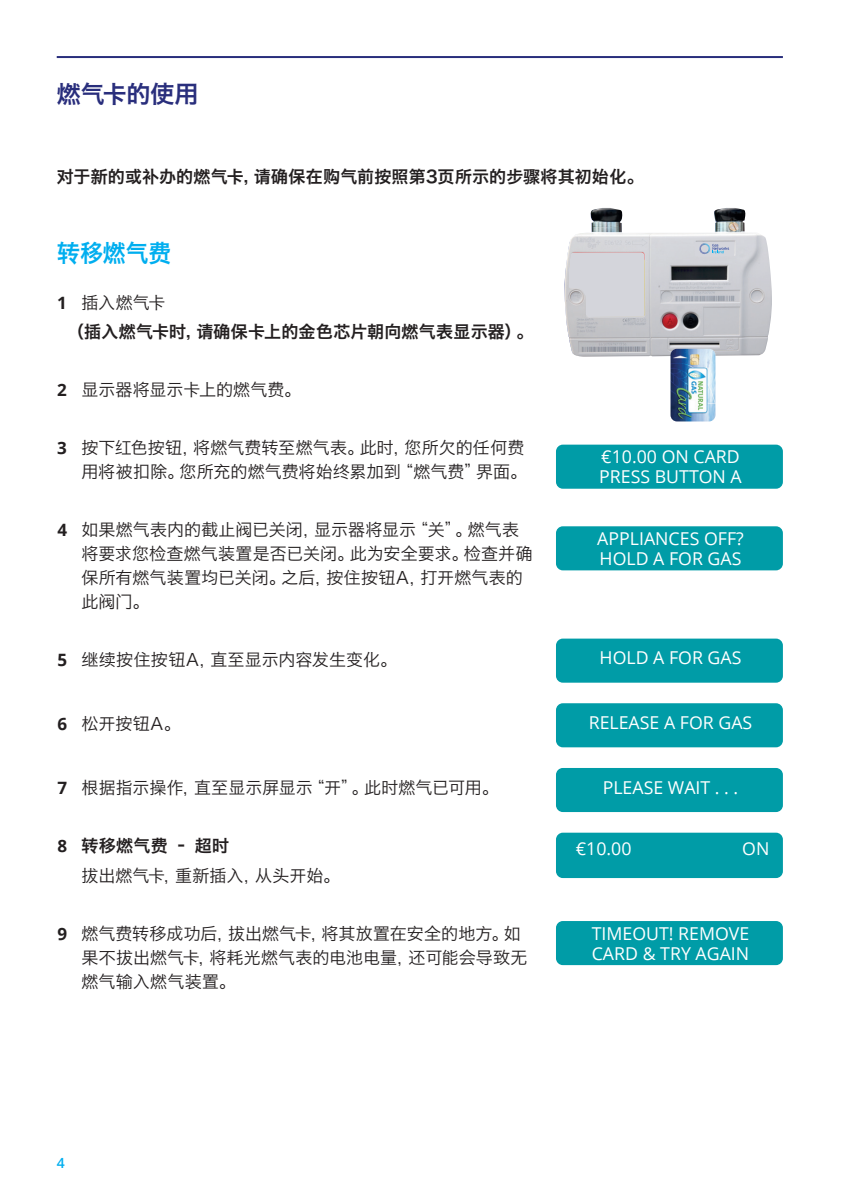
<style>
.page{position:relative;width:851px;height:1191px;background:#fff}
.page>*{position:absolute;margin:0;border:0;box-sizing:border-box;transform-origin:0 0}
.t1{font:24px "Hiragino Sans GB W6";color:#292e7c}
.t2{font:24px "Hiragino Sans GB W6";color:#00aeef;scale:.95 1}
.t3{font:17.8px/20px "Open Sans";color:#fff}
.t4{font:17px/24px "Hiragino Sans GB W3";color:#231f20}
.t5{font:17px "Hiragino Sans GB W6";letter-spacing:.01em;color:#231f20}
.t6{font:600 14px "Open Sans";color:#00aeef}
.s1{font-family:"Open Sans";font-weight:700}
</style>
<div class="page">
<hr style="left:57px;top:56px;width:725px;height:2px;background:#292e7c">
<div style="left:556px;top:444px;width:226px;height:45px;background:#009ca7;border-radius:7px"></div>
<div style="left:556px;top:526px;width:226px;height:44px;background:#009ca7;border-radius:7px"></div>
<div style="left:556px;top:921px;width:226px;height:44px;background:#009ca7;border-radius:7px"></div>
<div style="left:556px;top:638px;width:226px;height:44px;background:#009ca7;border-radius:7px"></div>
<div style="left:556px;top:703px;width:226px;height:44px;background:#009ca7;border-radius:7px"></div>
<div style="left:556px;top:768px;width:226px;height:44px;background:#009ca7;border-radius:7px"></div>
<div style="left:556px;top:832px;width:226px;height:46px;background:#009ca7;border-radius:7px"></div>
<img style="left:564px;top:208px;width:208px;height:149px">
<img style="left:670px;top:349px;width:45px;height:72px">
<div style="left:695px;top:242px;width:38px;height:13px;background:#d4d5db"></div>
<svg style="left:699px;top:243px;width:30px;height:11px"></svg>
<svg style="left:568px;top:252px;width:76px;height:65px"></svg>
<h1 class="t1" style="left:57px;top:79px;width:143px">燃气卡的使用</h1>
<p class="t5" style="left:57px;top:165px;width:588px">对于新的或补办的燃气卡，请确保在购气前按照第3页所示的步骤将其初始化。</p>
<h1 class="t2" style="left:57px;top:237px;width:122px">转移燃气费</h1>
<p class="t4" style="left:57px;top:290px;width:110px"><span class="s1">1</span> 插入燃气卡</p>
<p class="t5" style="left:67px;top:321px;width:467px">（插入燃气卡时，请确保卡上的金色芯片朝向燃气表显示器）。</p>
<p class="t4" style="left:57px;top:377px;width:245px"><span class="s1">2</span> 显示器将显示卡上的燃气费。</p>
<p class="t4" style="left:57px;top:435px;width:471px;text-align:right"><span class="s1">3</span> 按下红色按钮，将燃气费转至燃气表。此时，您所欠的任何费用将被扣除。您所充的燃气费将始终累加到“燃气费”界面。</p>
<p class="t4" style="left:81px;top:517px;width:453px;text-indent:-24px"><span class="s1">4</span> 如果燃气表内的截止阀已关闭，显示器将显示“关”。燃气表将要求您检查燃气装置是否已关闭。此为安全要求。检查并确保所有燃气装置均已关闭。之后，按住按钮A，打开燃气表的此阀门。</p>
<p class="t4" style="left:57px;top:647px;width:341px"><span class="s1">5</span> 继续按住按钮A，直至显示内容发生变化。</p>
<p class="t4" style="left:57px;top:711px;width:125px"><span class="s1">6</span> 松开按钮A。</p>
<p class="t4" style="left:57px;top:775px;width:443px"><span class="s1">7</span> 根据指示操作，直至显示屏显示“开”。此时燃气已可用。</p>
<p class="t5" style="left:57px;top:834px;width:173px"><span class="s1">8</span> 转移燃气费 – 超时</p>
<p class="t4" style="left:81px;top:863px;width:260px">拔出燃气卡，重新插入，从头开始。</p>
<p class="t4" style="left:81px;top:921px;width:447px;text-indent:-24px"><span class="s1">9</span> 燃气费转移成功后，拔出燃气卡，将其放置在安全的地方。如果不拔出燃气卡，将耗光燃气表的电池电量，还可能会导致无燃气输入燃气装置。</p>
<p class="t3" style="left:599px;top:446px;width:144px">€10.00 ON CARD<br>PRESS BUTTON A</p>
<p class="t3" style="left:597px;top:528px;width:148px">APPLIANCES OFF?<br>HOLD A FOR GAS</p>
<p class="t3" style="left:599px;top:647px;width:143px">HOLD A FOR GAS</p>
<p class="t3" style="left:588px;top:712px;width:165px">RELEASE A FOR GAS</p>
<p class="t3" style="left:602px;top:776px;width:137px">PLEASE WAIT . . .</p>
<p class="t3" style="left:575px;top:838px;width:57px">€10.00</p>
<p class="t3" style="left:742px;top:838px;width:29px">ON</p>
<p class="t3" style="left:591px;top:922px;width:159px">TIMEOUT! REMOVE<br>CARD &amp; TRY AGAIN</p>
<p class="t6" style="left:57px;top:1153px;width:9px">4</p>
</div>
